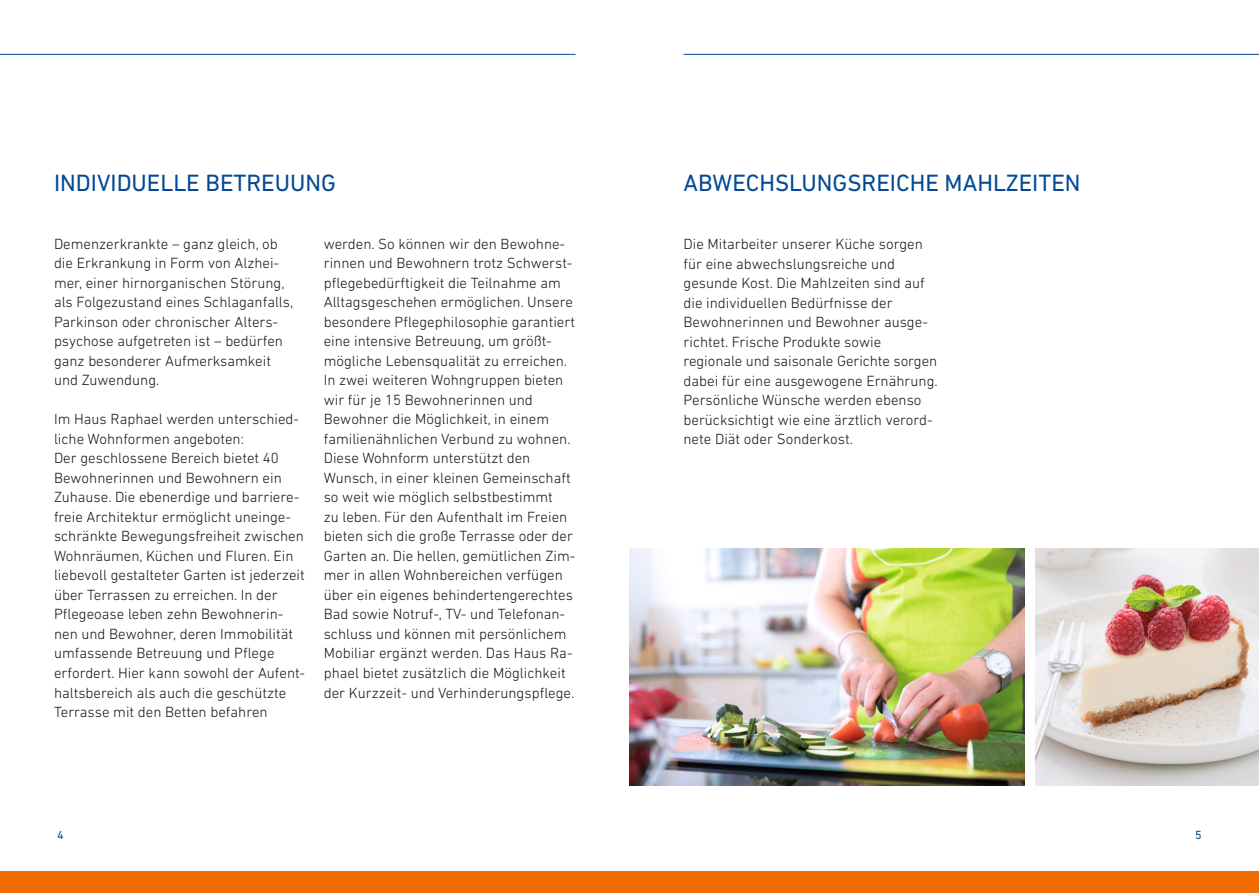
<style>
.page{position:relative;width:1259px;height:893px;background:#fff}
.page>*{position:absolute;margin:0;border:0;box-sizing:border-box;transform-origin:0 0}
.t1{font:24px "DIN Next LT Pro";color:#044993}
.t2{font:300 15px/19.5px "DIN Next LT Pro";color:#151616}
.t3{font:12px "DIN Next LT Pro";color:#044993}
</style>
<div class="page">
<div style="left:0;top:872px;width:1259px;height:21px;background:#ef6d00"></div>
<img style="left:629px;top:549px;width:395px;height:236px">
<img style="left:1035px;top:549px;width:224px;height:236px">
<hr style="left:0;top:54px;width:575px;height:1px;background:#044993">
<hr style="left:683px;top:54px;width:576px;height:1px;background:#044993">
<h1 class="t1" style="left:54px;top:168px;width:283px">INDIVIDUELLE BETREUUNG</h1>
<p class="t2" style="left:54px;top:234px;width:241px">Demenzerkrankte – ganz gleich, ob die Erkrankung in Form von Alzhei&shy;mer, einer hirnorganischen Störung, als Folgezustand eines Schlaganfalls, Parkinson oder chronischer Alters&shy;psychose aufgetreten ist – bedürfen ganz besonderer Aufmerksamkeit und Zuwendung.</p>
<p class="t2" style="left:54px;top:409px;width:253px">Im Haus Raphael werden unterschied&shy;liche Wohnformen angeboten:<br>Der geschlossene Bereich bietet 40<br>Bewohnerinnen und Bewohnern ein Zuhause. Die ebenerdige und barriere&shy;freie Architektur ermöglicht uneinge&shy;schränkte Bewegungsfreiheit zwischen Wohnräumen, Küchen und Fluren. Ein liebevoll gestalteter Garten ist jederzeit über Terrassen zu erreichen. In der Pflegeoase leben zehn Bewohnerin&shy;nen und Bewohner, deren Immobilität umfassende Betreuung und Pflege erfordert. Hier kann sowohl der Aufent&shy;haltsbereich als auch die geschützte Terrasse mit den Betten befahren</p>
<p class="t2" style="left:324px;top:234px;width:253px">werden. So können wir den Bewohne&shy;rinnen und Bewohnern trotz Schwerst&shy;pflegebedürftigkeit die Teilnahme am Alltagsgeschehen ermöglichen. Unsere besondere Pflegephilosophie garantiert eine intensive Betreuung, um größt&shy;mögliche Lebensqualität zu erreichen.<br>In zwei weiteren Wohngruppen bieten wir für je 15 Bewohnerinnen und Bewohner die Möglichkeit, in einem familienähnlichen Verbund zu wohnen.<br>Diese Wohnform unterstützt den Wunsch, in einer kleinen Gemeinschaft so weit wie möglich selbstbestimmt<br>zu leben. Für den Aufenthalt im Freien bieten sich die große Terrasse oder der Garten an. Die hellen, gemütlichen Zim&shy;mer in allen Wohnbereichen verfügen über ein eigenes behindertengerechtes Bad sowie Notruf-, TV- und Telefonan&shy;schluss und können mit persönlichem Mobiliar ergänzt werden. Das Haus Ra&shy;phael bietet zusätzlich die Möglichkeit der Kurzzeit- und Verhinderungspflege.</p>
<p class="t3" style="left:57px;top:828px;width:8px">4</p>
<h1 class="t1" style="left:683px;top:168px;width:398px">ABWECHSLUNGSREICHE MAHLZEITEN</h1>
<p class="t2" style="left:683px;top:234px;width:256px">Die Mitarbeiter unserer Küche sorgen für eine abwechslungsreiche und gesunde Kost. Die Mahlzeiten sind auf die individuellen Bedürfnisse der Bewohnerinnen und Bewohner ausge&shy;richtet. Frische Produkte sowie regionale und saisonale Gerichte sorgen dabei für eine ausgewogene Ernährung.<br>Persönliche Wünsche werden ebenso berücksichtigt wie eine ärztlich verord&shy;nete Diät oder Sonderkost.</p>
<p class="t3" style="left:1195px;top:828px;width:8px">5</p>
</div>
